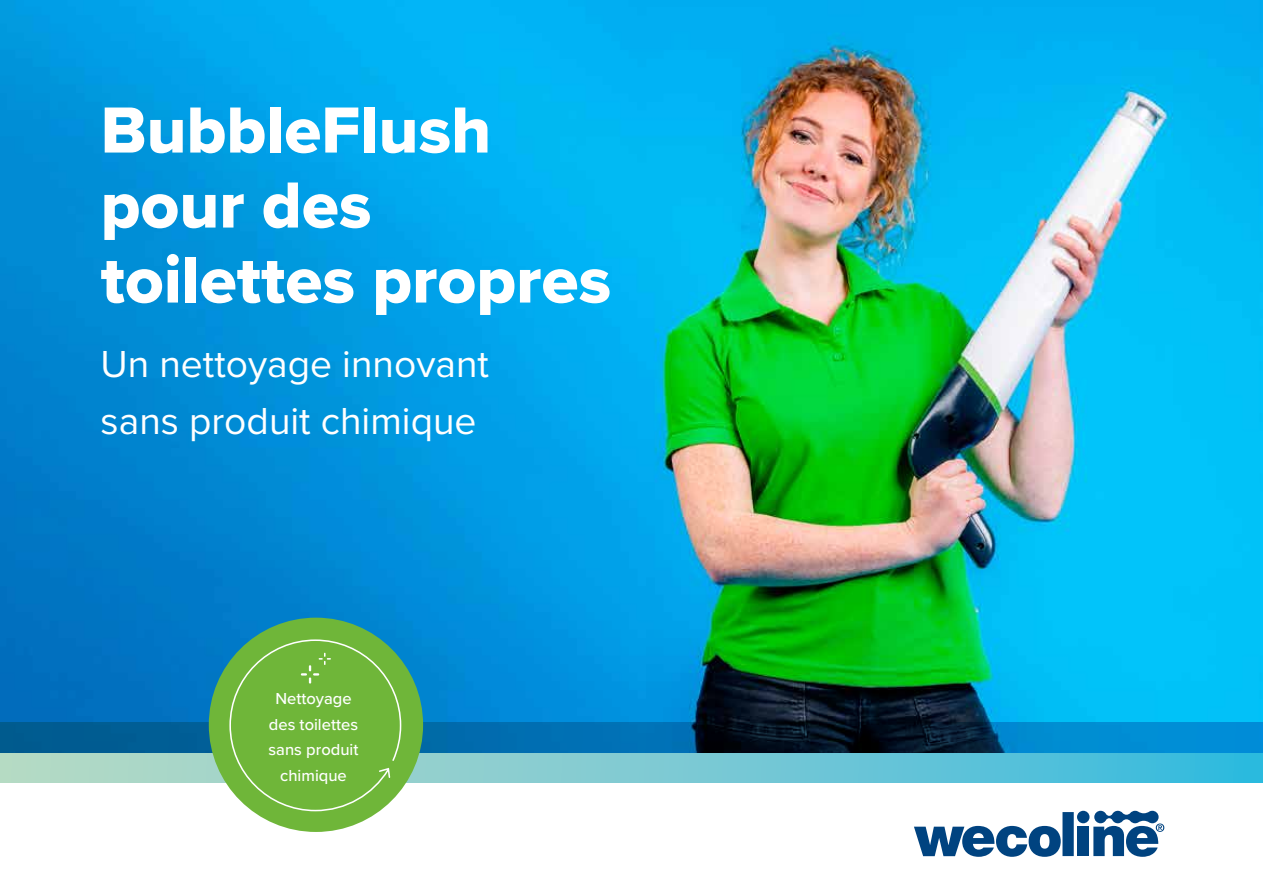
<style>
.page{position:relative;width:1263px;height:893px;background:#fff}
.page>*{position:absolute;margin:0;border:0;box-sizing:border-box;transform-origin:0 0}
.t1{font:67.5px/75px "Proxima Nova Extrabld";color:#fff}
.t2{font:39px/57px "Proxima Nova";color:#fff}
.t3{font:500 16.5px/25.5px "Proxima Nova";color:#fff;text-align:center}
</style>
<div class="page">
<img style="left:0;top:0;width:1263px;height:723px">
<svg style="left:914px;top:811px;width:250px;height:46px"></svg>
<svg style="left:0;top:723px;width:1263px;height:59px"></svg>
<div style="left:209px;top:618px;width:214px;height:214px;background:#6fb639;border-radius:50%"></div>
<svg style="left:229px;top:639px;width:173px;height:173px"></svg>
<h1 class="t1" style="left:101px;top:92px;width:512px">BubbleFlush pour des toilettes propres</h1>
<h2 class="t2" style="left:101px;top:333px;width:390px">Un nettoyage innovant sans produit chimique</h2>
<p class="t3" style="left:269px;top:685px;width:91px">Nettoyage des toilettes sans produit chimique</p>
</div>
